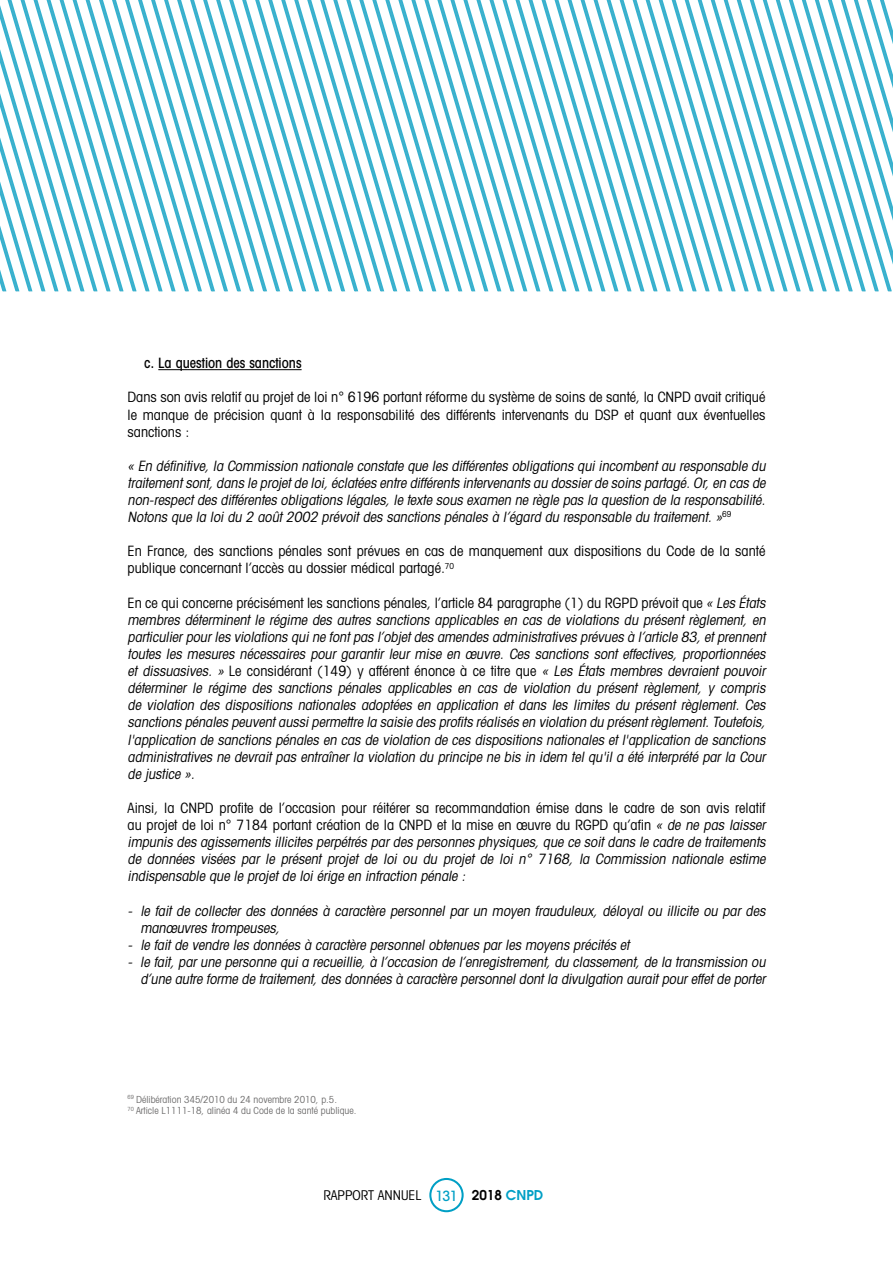
<style>
.page{position:relative;width:893px;height:1263px;background:#fff}
.page>*{position:absolute;margin:0;border:0;box-sizing:border-box;transform-origin:0 0}
.t1{font:italic condensed 14.25px/17.1px "Avant Garde";color:#000;text-align:justify}
.t2{font:condensed 14.25px/17.1px "Avant Garde";color:#000;text-align:justify}
.t3{font:500 condensed 14.25px "Avant Garde";color:#000}
.t4{font:condensed 13.5px "Avant Garde";color:#000}
.t5{font:condensed 9.75px/11.7px "Avant Garde";color:#706f6f}
.s1{font-style:normal}
.s2{font-weight:500;font-size:14.25px;color:#009fc5}
.s3{font-weight:600;font-stretch:normal}
.s4{font-weight:600;font-stretch:normal;color:#009fc5}
</style>
<div class="page">
<svg style="left:326px;top:0;width:567px;height:291px"></svg>
<svg style="left:0;top:0;width:326px;height:291px"></svg>
<svg style="left:429px;top:1178px;width:35px;height:34px"></svg>
<div style="left:431px;top:1180px;width:31px;height:30px;background:#fff;border-radius:50%"></div>
<hr style="left:158px;top:369px;width:144px;height:1px;background:#000">
<p class="t3" style="left:144px;top:354px;width:159px">c. La question des sanctions</p>
<p class="t2" style="left:128px;top:388px;width:639px">Dans son avis relatif au projet de loi n° 6196 portant réforme du système de soins de santé, la CNPD avait critiqué le manque de précision quant à la responsabilité des différents intervenants du DSP et quant aux éventuelles sanctions :</p>
<p class="t1" style="left:128px;top:457px;width:642px">« En définitive, la Commission nationale constate que les différentes obligations qui incombent au responsable du traitementsont,dans le projetde loi,éclatées entre différents intervenants au dossierde soins partagé.Or,en cas de non-respectdes différentes obligations légales,le texte sous examen ne règle pas la question de la responsabilité.<br>Notons que la loi du 2 août 2002 prévoit des sanctions pénales à l’égard du responsable du traitement. »<sup>6</sup> <sup>9</sup></p>
<p class="t2" style="left:128px;top:542px;width:639px">En France, des sanctions pénales sont prévues en cas de manquement aux dispositions du Code de la santé publique concernant l’accès au dossier médical partagé.<sup>70</sup></p>
<p class="t1" style="left:128px;top:594px;width:642px"><span class="s1">En ce qui concerne précisément les sanctions pénales, l’article 84 paragraphe (1) du RGPD prévoit que</span> « Les États membres déterminent le régime des autres sanctions applicables en cas de violations du présent règlement, en particulierpourles violations quine fontpas l’objetdes amendes administratives prévues à l’article 83,etprennent toutes les mesures nécessaires pour garantir leur mise en œuvre. Ces sanctions sont effectives, proportionnées et dissuasives. » <span class="s1">L e c o n s i d é ra n t ( 1 4 9 ) y a ffé re n t é n o n c e à c e t i t re q u e</span> « Les États membres devraient pouvoir déterminer le régime des sanctions pénales applicables en cas de violation du présent règlement, y compris de violation des dispositions nationales adoptées en application et dans les limites du présent règlement. Ces sanctions pénales peuventaussipermettre la saisie des profits réalisés en violation du présentrèglement.Toutefois, l'application de sanctions pénales en cas de violation de ces dispositions nationales et l'application de sanctions administratives ne devrait pas entraîner la violation du principe ne bis in idem tel qu'il a été interprété par la Cour de j ustice ».</p>
<p class="t1" style="left:128px;top:799px;width:642px;text-align:left"><span class="s1">Ainsi, la CNPD profite de l’occasion pour réitérer sa recommandation émise dans le cadre de son avis relatif au projet de loi n° 7184 portant création de la CNPD et la mise en œuvre du RGPD qu’afin</span> « de ne pas laisser impunis des agissements illicites perpétrés par des personnes physiques, que ce soit dans le cadre de traitements de données visées par le présent projet de loi ou du projet de loi n° 7168, la Commission nationale estime indispensable que le projet de loi érige en infraction pénale :</p>
<p class="t1" style="left:140px;top:901px;width:630px;text-indent:-13px">- le fait de collecter des données à caractère personnel par un moyen frauduleux, déloyal ou illicite ou par des manœuvres trompeuses,</p>
<p class="t1" style="left:128px;top:936px;width:506px">- le fait de vendre les données à caractère personnel obtenues par les moyens précités et</p>
<p class="t1" style="left:128px;top:953px;width:642px;text-align:right">- le fait, par une personne qui a recueillie, à l’occasion de l’enregistrement, du classement, de la transmission ou d’une autre forme de traitement,des données à caractère personneldontla divulgation auraitpoureffetde porter</p>
<p class="t5" style="left:128px;top:1093px;width:230px"><sup>69</sup> Délibération 345/2010 du 24 novembre 2010, p.5.<br><sup>70</sup> Article L1111-18, alinéa 4 du Code de la santé publique.</p>
<p class="t4" style="left:323px;top:1186px;width:222px">RAPPORT ANNUEL <span class="s2">131</span> <span class="s3">2018</span> <span class="s4">CNPD</span></p>
</div>
